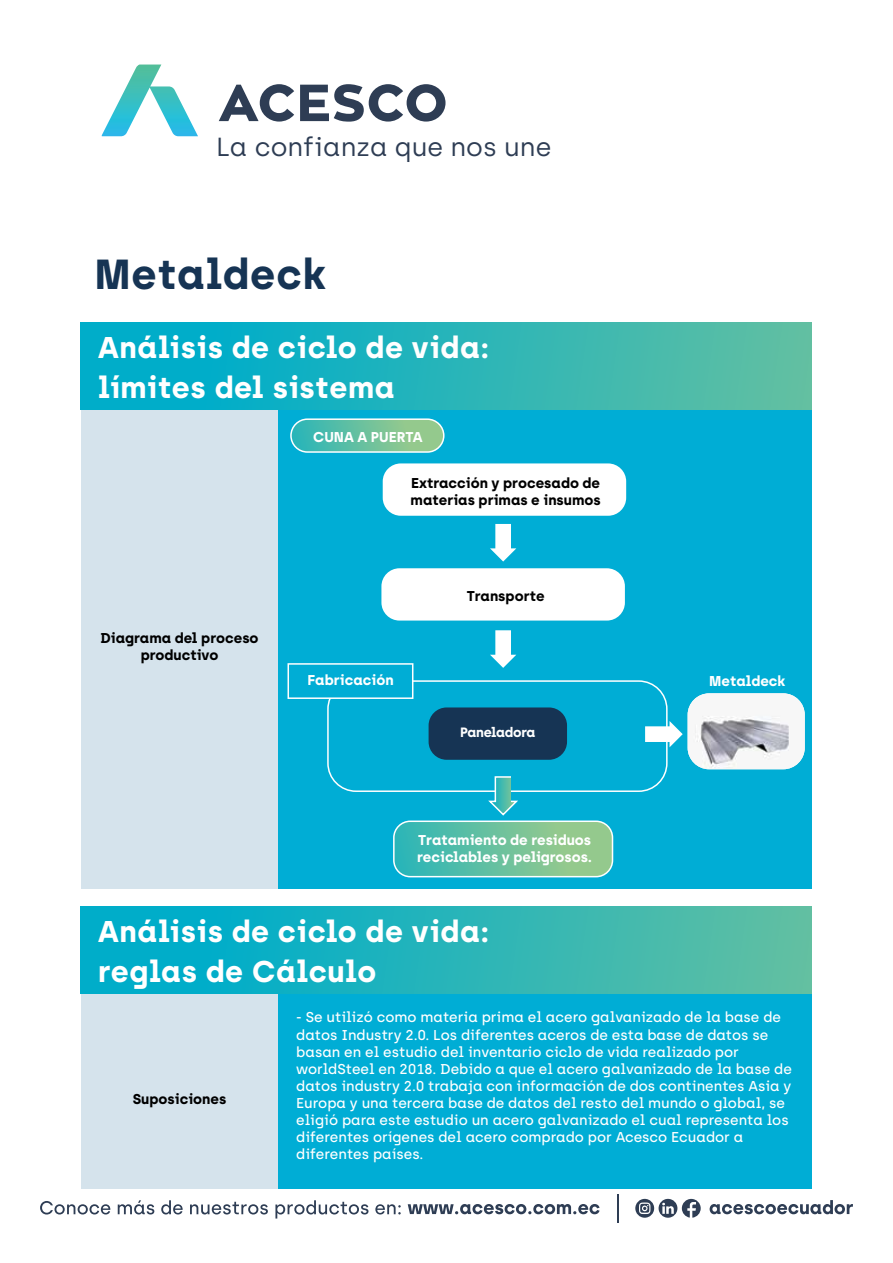
<style>
.page{position:relative;width:893px;height:1263px;background:#fff}
.page>*{position:absolute;margin:0;border:0;box-sizing:border-box;transform-origin:0 0}
.t1{font:700 42px "Archia";letter-spacing:.02em;color:#163454}
.t2{font:700 30px/39.3px "Archia";letter-spacing:.02em;color:#fff}
.t3{font:26.1px "Archia";color:#2e3d54}
.t4{font:500 14.25px/17.1px "Archia";color:#fff}
.t5{font:700 14.25px/17.1px "Archia";color:#000;text-align:center}
.t6{font:700 14.25px/17.1px "Archia";color:#fff}
.t7{font:700 13.5px "Archia";letter-spacing:-.02em;color:#fff}
</style>
<div class="page">
<svg style="left:219px;top:84px;width:75px;height:38px"></svg>
<svg style="left:300px;top:84px;width:145px;height:38px"></svg>
<svg style="left:102px;top:65px;width:96px;height:71px"></svg>
<svg style="left:40px;top:1201px;width:70px;height:13px"></svg>
<svg style="left:118px;top:1200px;width:36px;height:14px"></svg>
<svg style="left:161px;top:1200px;width:22px;height:14px"></svg>
<svg style="left:190px;top:1202px;width:78px;height:12px"></svg>
<svg style="left:275px;top:1200px;width:93px;height:18px"></svg>
<svg style="left:375px;top:1204px;width:26px;height:10px"></svg>
<svg style="left:710px;top:1200px;width:143px;height:14px"></svg>
<svg style="left:408px;top:1204px;width:192px;height:10px"></svg>
<svg style="left:635px;top:1199px;width:66px;height:19px"></svg>
<hr style="left:617px;top:1194px;width:2px;height:29px;background:#2e3d54">
<div style="left:81px;top:409px;width:197px;height:479px;background:#d5e3ec"></div>
<div style="left:278px;top:409px;width:534px;height:479px;background:#00add5"></div>
<div style="left:81px;top:323px;width:731px;height:86px;background:linear-gradient(to right,#00aacf,#60bfa2)"></div>
<div style="left:81px;top:993px;width:197px;height:195px;background:#d5e3ec"></div>
<div style="left:278px;top:993px;width:534px;height:195px;background:#00add5"></div>
<div style="left:81px;top:907px;width:731px;height:86px;background:linear-gradient(to right,#00aacf,#60bfa2)"></div>
<div style="left:383px;top:463px;width:243px;height:53px;background:#fff;border-radius:18px"></div>
<div style="left:381px;top:568px;width:244px;height:52px;background:#fff;border-radius:18px"></div>
<svg style="left:291px;top:419px;width:153px;height:33px;background:#6bc19e"></svg>
<div style="left:290px;top:418px;width:154px;height:35px;border:2px solid #fff;border-radius:16px"></div>
<svg style="left:490px;top:524px;width:26px;height:37px"></svg>
<svg style="left:490px;top:630px;width:26px;height:38px"></svg>
<div style="left:287px;top:663px;width:126px;height:36px;border:2px solid #fff"></div>
<svg style="left:326px;top:679px;width:357px;height:198px"></svg>
<img style="left:688px;top:693px;width:117px;height:76px">
<h3 class="t3" style="left:216px;top:132px;width:337px">La confianza que nos une</h3>
<h1 class="t1" style="left:94px;top:249px;width:233px">Metaldeck</h1>
<h2 class="t2" style="left:98px;top:328px;width:392px">Análisis de ciclo de vida: límites del sistema</h2>
<p class="t6" style="left:313px;top:428px;width:111px">CUNA A PUERTA</p>
<p class="t5" style="left:411px;top:474px;width:192px;text-align:left">Extracción y procesado de materias primas e insumos</p>
<p class="t5" style="left:100px;top:629px;width:160px">Diagrama del proceso productivo</p>
<p class="t6" style="left:307px;top:671px;width:88px">Fabricación</p>
<p class="t5" style="left:467px;top:587px;width:79px">Transporte</p>
<p class="t7" style="left:460px;top:724px;width:77px">Paneladora</p>
<p class="t6" style="left:417px;top:831px;width:177px">Tratamiento de residuos reciclables y peligrosos.</p>
<h2 class="t2" style="left:98px;top:912px;width:392px">Análisis de ciclo de vida: reglas de Cálculo</h2>
<p class="t6" style="left:709px;top:672px;width:78px">Metaldeck</p>
<p class="t5" style="left:133px;top:1091px;width:95px">Suposiciones</p>
<p class="t4" style="left:296px;top:1009px;width:497px">- Se utilizó como materia prima el acero galvanizado de la base de datos Industry 2.0. Los diferentes aceros de esta base de datos se basan en el estudio del inventario ciclo de vida realizado por worldSteel en 2018. Debido a que el acero galvanizado de la base de datos industry 2.0 trabaja con información de dos continentes Asia y Europa y una tercera base de datos del resto del mundo o global, se eligió para este estudio un acero galvanizado el cual representa los diferentes orígenes del acero comprado por Acesco Ecuador a diferentes países.</p>
</div>
